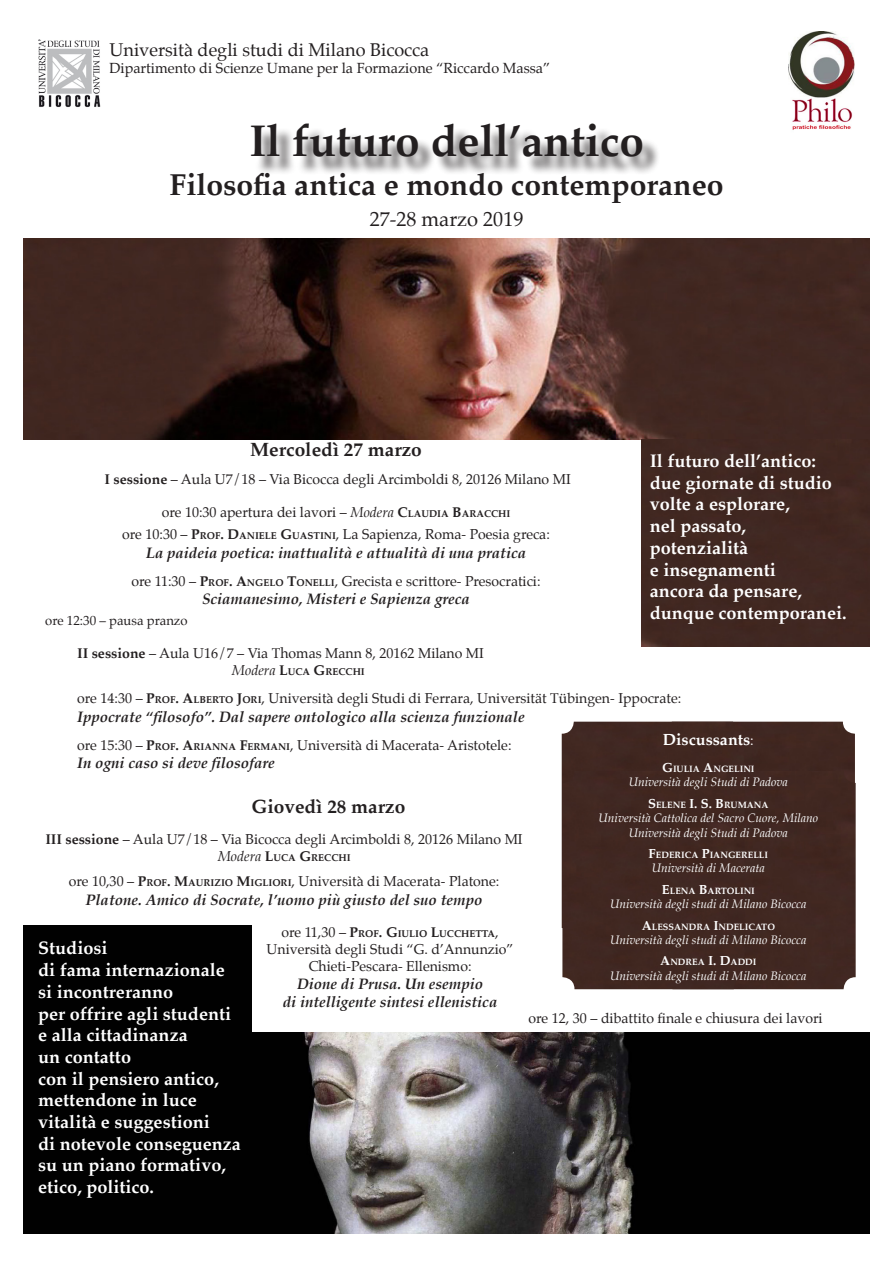
<style>
.page{position:relative;width:893px;height:1263px;background:#fff}
.page>*{position:absolute;margin:0;border:0;box-sizing:border-box;transform-origin:0 0}
.t1{font:700 44.1px "Palatino";color:#231f20}
.t2{font:700 30.15px "Palatino";color:#231f20}
.t3{font:20.1px "Palatino";color:#231f20}
.t4{font:700 19.05px "Palatino";color:#231f20}
.t5{font:700 18px "Palatino";color:#fff}
.t6{font:18px "Palatino";color:#231f20}
.t7{font:700 16.05px "Palatino";color:#fff}
.t8{font:italic 700 15px "Palatino";color:#231f20}
.t9{font:14.4px "Palatino";color:#231f20}
.t10{font:14.1px/16.8px "Palatino";color:#231f20;text-align:center}
.t11{font:13.05px "Palatino";color:#231f20}
.t12{font:italic 12px "Palatino";color:#fff}
.t13{font:700 9.9px "Palatino";color:#231f20}
.t14{font:700 9.15px "Palatino";color:#fff}
.s1{font-weight:700}
.s2{font-style:italic}
.s3{font-weight:700;font-size:9.9px}
.s4{font-weight:400;font-style:italic;font-size:14.1px}
.s5{font-size:14.1px}
.s6{font-weight:400;font-size:14.1px}
.s7{font-size:13.05px}
</style>
<div class="page">
<img style="left:38px;top:39px;width:63px;height:68px">
<img style="left:24px;top:238px;width:845px;height:201px">
<img style="left:24px;top:1032px;width:845px;height:201px">
<div style="left:24px;top:926px;width:228px;height:128px;background:#010101"></div>
<div style="left:642px;top:439px;width:227px;height:208px;background:#402721"></div>
<div style="left:253px;top:126px;width:407px;height:49px;background:#231f20;opacity:.75"></div>
<div style="left:744px;top:722px;width:111px;height:49px;background:#402720"></div>
<div style="left:562px;top:722px;width:182px;height:49px;background:#402721"></div>
<div style="left:744px;top:771px;width:112px;height:218px;background:#402721"></div>
<div style="left:562px;top:771px;width:182px;height:218px;background:#402721"></div>
<img style="left:789px;top:31px;width:66px;height:99px">
<p class="t6" style="left:109px;top:34px;width:321px">Università degli studi di Milano Bicocca</p>
<p class="t9" style="left:109px;top:56px;width:442px">Dipartimento di Scienze Umane per la Formazione “Riccardo Massa”</p>
<p class="t1" style="left:249px;top:104px;width:397px">Il futuro dell’antico</p>
<p class="t2" style="left:170px;top:159px;width:555px">Filosofia antica e mondo contemporaneo</p>
<p class="t3" style="left:370px;top:203px;width:155px">27-28 marzo 2019</p>
<p class="t4" style="left:250px;top:433px;width:173px">Mercoledì 27 marzo</p>
<p class="t10" style="left:105px;top:471px;width:468px"><span class="s1">I sessione</span> – Aula U7/18 – Via Bicocca degli Arcimboldi 8, 20126 Milano MI</p>
<p class="t10" style="left:162px;top:504px;width:350px">ore 10:30 apertura dei lavori – <span class="s2">Modera</span> <span class="s1">C</span><span class="s3">LAUDIA</span> <span class="s1">B</span><span class="s3">ARACCHI</span></p>
<p class="t10" style="left:122px;top:526px;width:429px">ore 10:30 – <span class="s1">P</span><span class="s3">ROF</span><span class="s1">. D</span><span class="s3">ANIELE</span> <span class="s1">G</span><span class="s3">UASTINI</span>, La Sapienza, Roma- Poesia greca:</p>
<p class="t8" style="left:146px;top:540px;width:382px">La paideia poetica: inattualità e attualità di una pratica</p>
<p class="t10" style="left:132px;top:572px;width:411px">ore 11:30 – <span class="s1">P</span><span class="s3">ROF</span><span class="s1">. A</span><span class="s3">NGELO</span> <span class="s1">T</span><span class="s3">ONELLI</span>, Grecista e scrittore- Presocratici:</p>
<p class="t8" style="left:202px;top:587px;width:269px">Sciamanesimo, Misteri e Sapienza greca</p>
<p class="t11" style="left:45px;top:610px;width:144px">ore 12:30 – pausa pranzo</p>
<p class="t5" style="left:650px;top:446px;width:168px">Il futuro dell’antico:</p>
<p class="t5" style="left:650px;top:467px;width:184px">due giornate di studio</p>
<p class="t5" style="left:650px;top:489px;width:142px">volte a esplorare,</p>
<p class="t5" style="left:650px;top:511px;width:98px">nel passato,</p>
<p class="t5" style="left:650px;top:532px;width:100px">potenzialità</p>
<p class="t5" style="left:650px;top:554px;width:127px">e insegnamenti</p>
<p class="t5" style="left:650px;top:576px;width:154px">ancora da pensare,</p>
<p class="t5" style="left:650px;top:597px;width:198px">dunque contemporanei.</p>
<p class="t10" style="left:77px;top:645px;width:408px"><span class="s1">II sessione</span> – Aula U16/7 – Via Thomas Mann 8, 20162 Milano MI</p>
<p class="t13" style="left:232px;top:663px;width:134px"><span class="s4">Modera</span> <span class="s5">L</span>UCA <span class="s5">G</span>RECCHI</p>
<p class="t10" style="left:77px;top:690px;width:605px">ore 14:30 – <span class="s1">P</span><span class="s3">ROF</span><span class="s1">. A</span><span class="s3">LBERTO</span> <span class="s1">J</span><span class="s3">ORI</span>, Università degli Studi di Ferrara, Universität Tübingen- Ippocrate:</p>
<p class="t8" style="left:77px;top:704px;width:449px">Ippocrate “filosofo”. Dal sapere ontologico alla scienza funzionale</p>
<p class="t10" style="left:77px;top:736px;width:436px">ore 15:30 – <span class="s1">P</span><span class="s3">ROF</span><span class="s1">. A</span><span class="s3">RIANNA</span> <span class="s1">F</span><span class="s3">ERMANI</span>, Università di Macerata- Aristotele:</p>
<p class="t8" style="left:77px;top:751px;width:199px">In ogni caso si deve filosofare</p>
<p class="t7" style="left:663px;top:726px;width:92px">Discussants<span class="s6">:</span></p>
<p class="t14" style="left:662px;top:761px;width:94px"><span class="s7">G</span>IULIA <span class="s7">A</span>NGELINI</p>
<p class="t12" style="left:629px;top:773px;width:161px">Università degli Studi di Padova</p>
<p class="t14" style="left:648px;top:797px;width:122px"><span class="s7">S</span> ELENE <span class="s7">I. S. B</span>RUMANA</p>
<p class="t12" style="left:599px;top:808px;width:221px">Università Cattolica del Sacro Cuore, Milano</p>
<p class="t12" style="left:629px;top:823px;width:161px">Università degli Studi di Padova</p>
<p class="t14" style="left:649px;top:847px;width:121px"><span class="s7">F</span>EDERICA <span class="s7">P</span>IANGERELLI</p>
<p class="t12" style="left:652px;top:859px;width:115px">Università di Macerata</p>
<p class="t14" style="left:662px;top:883px;width:95px"><span class="s7">E</span>LENA <span class="s7">B</span>ARTOLINI</p>
<p class="t12" style="left:610px;top:894px;width:198px">Università degli studi di Milano Bicocca</p>
<p class="t14" style="left:642px;top:919px;width:135px"><span class="s7">A</span>LESSANDRA <span class="s7">I</span>NDELICATO</p>
<p class="t12" style="left:610px;top:930px;width:198px">Università degli studi di Milano Bicocca</p>
<p class="t14" style="left:660px;top:954px;width:98px"><span class="s7">A</span>NDREA <span class="s7">I. D</span>ADDI</p>
<p class="t12" style="left:610px;top:966px;width:198px">Università degli studi di Milano Bicocca</p>
<p class="t4" style="left:252px;top:790px;width:155px">Giovedì 28 marzo</p>
<p class="t10" style="left:46px;top:831px;width:479px"><span class="s1">III sessione</span> – Aula U7/18 – Via Bicocca degli Arcimboldi 8, 20126 Milano MI</p>
<p class="t13" style="left:218px;top:849px;width:134px"><span class="s4">Modera</span> <span class="s5">L</span>UCA <span class="s5">G</span>RECCHI</p>
<p class="t10" style="left:69px;top:873px;width:432px">ore 10,30 – <span class="s1">P</span><span class="s3">ROF</span><span class="s1">. M</span><span class="s3">AURIZIO</span> <span class="s1">M</span><span class="s3">IGLIORI</span>, Università di Macerata- Platone:</p>
<p class="t8" style="left:86px;top:887px;width:398px">Platone. Amico di Socrate, l’uomo più giusto del suo tempo</p>
<p class="t5" style="left:38px;top:933px;width:71px">Studiosi</p>
<p class="t5" style="left:38px;top:955px;width:188px">di fama internazionale</p>
<p class="t5" style="left:38px;top:976px;width:137px">si incontreranno</p>
<p class="t5" style="left:38px;top:998px;width:194px">per offrire agli studenti</p>
<p class="t5" style="left:38px;top:1020px;width:151px">e alla cittadinanza</p>
<p class="t5" style="left:38px;top:1041px;width:94px">un contatto</p>
<p class="t5" style="left:38px;top:1063px;width:182px">con il pensiero antico,</p>
<p class="t5" style="left:38px;top:1085px;width:160px">mettendone in luce</p>
<p class="t5" style="left:38px;top:1106px;width:173px">vitalità e suggestioni</p>
<p class="t5" style="left:38px;top:1128px;width:204px">di notevole conseguenza</p>
<p class="t5" style="left:38px;top:1150px;width:189px">su un piano formativo,</p>
<p class="t5" style="left:38px;top:1171px;width:117px">etico, politico.</p>
<p class="t13" style="left:281px;top:925px;width:219px"><span class="s6">ore 11,30 –</span> <span class="s5">P</span>ROF<span class="s5">. G</span>IULIO <span class="s5">L</span>UCCHETTA<span class="s6">,</span></p>
<p class="t10" style="left:267px;top:941px;width:249px">Università degli Studi “G. d’Annunzio”<br>Chieti-Pescara- Ellenismo:</p>
<p class="t8" style="left:297px;top:972px;width:188px">Dione di Prusa. Un esempio</p>
<p class="t8" style="left:283px;top:990px;width:216px">di intelligente sintesi ellenistica</p>
<p class="t10" style="left:529px;top:1009px;width:296px">ore 12, 30 – dibattito finale e chiusura dei lavori</p>
</div>
